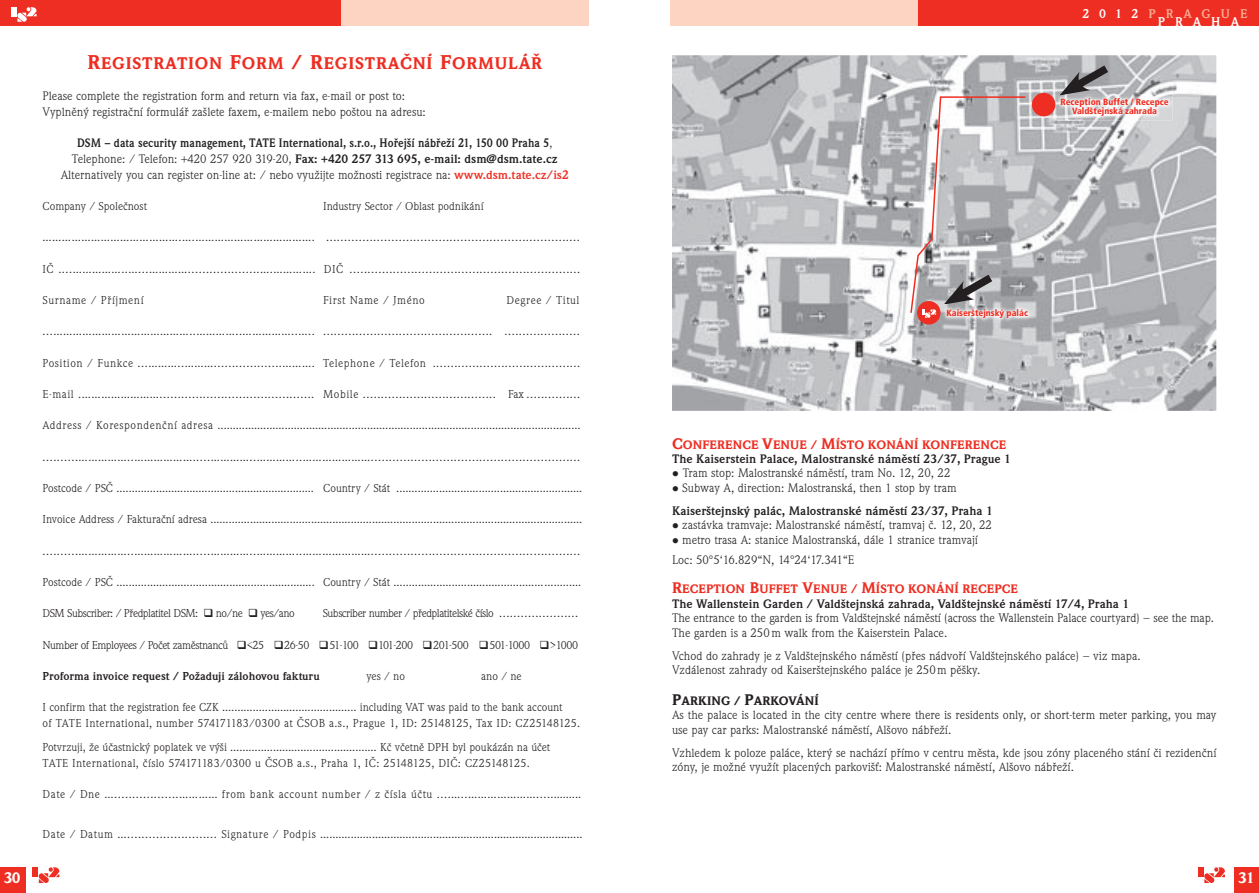
<style>
.page{position:relative;width:1259px;height:893px;background:#fff}
.page>*{position:absolute;margin:0;border:0;box-sizing:border-box;transform-origin:0 0}
.t1{font:900 16.5px "Weidemann Itc TOT";letter-spacing:.05em;color:#ee2e22}
.t2{font:900 15px "Weidemann Itc TOT";color:#fff}
.t3{font:700 12.3px "Weidemann Itc TOT";letter-spacing:.805em;color:#f8ad8f}
.t4{font:700 12.3px "Weidemann Itc TOT";letter-spacing:.815em;color:#fff}
.t5{font:12px/14.4px "Weidemann Itc TOT";color:#231f20}
.t6{font:700 12px/14.4px "Weidemann Itc TOT";color:#231f20}
.t7{font:700 12px/15.6px "Weidemann Itc TOT";color:#231f20;text-align:center;scale:.9 1}
.t8{font:11.25px/15.6px "Weidemann Itc TOT";color:#231f20}
.t9{font:11.25px "Weidemann Itc TOT";letter-spacing:.05em;color:#231f20}
.t10{font:11.25px "Weidemann Itc TOT";letter-spacing:-.04em;color:#231f20}
.t11{font:11.25px "Weidemann Itc TOT";letter-spacing:-.035em;color:#231f20}
.t12{font:700 11.25px "Weidemann Itc TOT";color:#231f20}
.t13{font:900 condensed 9px/9px "Frutiger CE";color:#ee2e22;text-align:center}
.s1{font-size:19.5px}
.s2{font-weight:400}
.s3{color:#ee2e22}
.s4{color:#fff}
.s5{font-weight:900;font-size:15px;color:#ee2e22}
.s6{font-weight:900;color:#ee2e22}
.s7{font-weight:900;font-size:15px}
.s8{font-weight:900}
</style>
<div class="page">
<div style="left:43px;top:0;width:546px;height:26px;background:#fcd4c1"></div>
<div style="left:0;top:0;width:340px;height:26px;background:#ee2e22"></div>
<div style="left:0;top:867px;width:25px;height:26px;background:#ee2e22"></div>
<div style="left:1234px;top:867px;width:25px;height:26px;background:#ee2e22"></div>
<div style="left:670px;top:0;width:546px;height:26px;background:#fcd4c1"></div>
<div style="left:918px;top:0;width:341px;height:26px;background:#ee2e22"></div>
<div style="left:12px;top:7px;width:5px;height:9px;background:#fff"></div>
<svg style="left:17px;top:7px;width:20px;height:15px"></svg>
<div style="left:33px;top:867px;width:5px;height:10px;background:#ee2e22"></div>
<svg style="left:39px;top:867px;width:20px;height:16px"></svg>
<div style="left:1198px;top:867px;width:5px;height:10px;background:#ee2e22"></div>
<svg style="left:1204px;top:867px;width:21px;height:16px"></svg>
<img style="left:672px;top:55px;width:544px;height:356px">
<div style="left:917px;top:301px;width:23px;height:24px;background:#ee2e22;border-radius:50%"></div>
<div style="left:1032px;top:93px;width:23px;height:23px;background:#ee2e22;border-radius:50%"></div>
<img style="left:1057px;top:94px;width:115px;height:26px">
<svg style="left:1059px;top:65px;width:49px;height:30px"></svg>
<img style="left:942px;top:305px;width:90px;height:17px">
<svg style="left:910px;top:96px;width:115px;height:222px;background:#bdb9bb"></svg>
<h1 class="t1" style="left:87px;top:53px;width:456px"><span class="s1">R</span>EGISTRATION <span class="s1">F</span>ORM <span class="s1">/ R</span>EGISTRAČNÍ <span class="s1">F</span>ORMULÁŘ</h1>
<p class="t5" style="left:43px;top:89px;width:385px;line-height:15.6px">Please complete the registration form and return via fax, e-mail or post to:<br>Vyplněný registrační formulář zašlete faxem, e-mailem nebo poštou na adresu:</p>
<p class="t7" style="left:61px;top:136px;width:566px">DSM – data security management, TaTe International, s.r.o., hořejší nábřeží 21, 150 00 praha 5<span class="s2">,<br>Telephone: / Telefon: +420 257 920 319-20,</span> Fax: +420 257 313 695, e-mail: dsm@dsm.tate.cz<br><span class="s2">Alternatively you can register on-line at: / nebo využijte možnosti registrace na:</span> <span class="s3">www.dsm.tate.cz/is2</span></p>
<p class="t8" style="left:43px;top:198px;width:106px">Company / Společnost</p>
<p class="t8" style="left:323px;top:198px;width:162px">Industry Sector / Oblast podnikání</p>
<p class="t8" style="left:43px;top:230px;width:539px">…………………………………….….………………………………. ......................................................................</p>
<p class="t8" style="left:43px;top:261px;width:539px">IČ ....……………..…...…………....................….…………. DIČ ................................................................</p>
<p class="t9" style="left:43px;top:293px;width:103px">Surname / Příjmení</p>
<p class="t9" style="left:323px;top:293px;width:103px">First Name / Jméno</p>
<p class="t9" style="left:506px;top:293px;width:74px">Degree / Titul</p>
<p class="t8" style="left:43px;top:324px;width:539px">...……………………………………..…………..……………..….. ............................................... .....................</p>
<p class="t9" style="left:43px;top:356px;width:539px">Position / Funkce ...………..………...................………. Telephone / Telefon .........................................</p>
<p class="t9" style="left:43px;top:387px;width:539px">E-mail .……………………........................................... Mobile ..................................... Fax ...............</p>
<p class="t9" style="left:43px;top:419px;width:539px">Address / Korespondenční adresa .......................................................................................................................</p>
<p class="t8" style="left:43px;top:449px;width:539px">..........……………..……………….....…………..…………..…………………................................................ ..........</p>
<p class="t8" style="left:43px;top:480px;width:541px">Postcode / PSČ ................................................................. Country / Stát .............................................................</p>
<p class="t8" style="left:43px;top:512px;width:541px">Invoice Address / Fakturační adresa ..........................................................................................................................</p>
<p class="t8" style="left:43px;top:543px;width:539px">..........……………..……………….....…………..…………..…………………............................................. .............</p>
<p class="t8" style="left:43px;top:574px;width:540px">Postcode / PSČ ................................................................. Country / Stát ................................................. ............</p>
<p class="t10" style="left:43px;top:606px;width:254px">DSM Subscriber: / Předplatitel DSM: ❑ no/ne ❑ yes/ano</p>
<p class="t10" style="left:323px;top:606px;width:257px">Subscriber number / předplatitelské číslo ......................</p>
<p class="t11" style="left:43px;top:638px;width:537px">Number of Employees / Počet zaměstnanců ❑&lt;25 ❑26-50 ❑51-100 ❑101-200 ❑201-500 ❑501-1000 ❑&gt;1000</p>
<p class="t12" style="left:43px;top:669px;width:279px">proforma invoice request / požaduji zálohovou fakturu</p>
<p class="t8" style="left:367px;top:668px;width:40px">yes / no</p>
<p class="t8" style="left:481px;top:668px;width:42px">ano / ne</p>
<p class="t8" style="left:43px;top:700px;width:539px">I confirm that the registration fee CZK .……….....………...............….. including VAT was paid to the bank account<br>of TATE International, number 574171183/0300 at ČSOB a.s., Prague 1, ID: 25148125, Tax ID: CZ25148125.</p>
<p class="t8" style="left:43px;top:739px;width:509px">Potvrzuji, že účastnický poplatek ve výši ………….....……...................…… Kč včetně DPH byl poukázán na účet<br>TATE International, číslo 574171183/0300 u ČSOB a.s., Praha 1, IČ: 25148125, DIČ: CZ25148125.</p>
<p class="t9" style="left:43px;top:787px;width:540px">Date / Dne …..................………… from bank account number / z čísla účtu ....…..…………………..............</p>
<p class="t9" style="left:43px;top:827px;width:541px">Date / Datum …......................... Signature / Podpis ......................................................................................</p>
<p class="t3" style="left:1082px;top:7px;width:167px"><span class="s4">2012</span>prague</p>
<p class="t4" style="left:1157px;top:14px;width:83px">praha</p>
<p class="t13" style="left:1060px;top:98px;width:110px">Reception Buffet / Recepce<br>Valdštejnská zahrada</p>
<p class="t13" style="left:946px;top:309px;width:83px">Kaiserštejnský palác</p>
<p class="t6" style="left:672px;top:437px;width:340px"><span class="s5">C</span><span class="s6">ONFERENCE</span> <span class="s5">V</span><span class="s6">ENUE /</span> <span class="s5">M</span><span class="s6">ÍSTO KONÁNÍ KONFERENCE<br></span>The Kaiserstein palace, Malostranské náměstí 23/37, prague 1</p>
<p class="t5" style="left:672px;top:466px;width:280px">● Tram stop: Malostranské náměstí, tram No. 12, 20, 22</p>
<p class="t6" style="left:672px;top:477px;width:322px;line-height:23px">● <span class="s2">Subway A, direction: Malostranská, then 1 stop by tram<br></span>Kaiserštejnský palác, Malostranské náměstí 23/37, praha 1</p>
<p class="t5" style="left:672px;top:518px;width:321px">● zastávka tramvaje: Malostranské náměstí, tramvaj č. 12, 20, 22</p>
<p class="t5" style="left:672px;top:530px;width:307px;line-height:20px">● metro trasa A: stanice Malostranská, dále 1 stranice tramvají<br>Loc: 50°5‘16.829“N, 14°24‘17.341“E</p>
<p class="t6" style="left:672px;top:582px;width:459px"><span class="s5">R</span><span class="s6">ECEPTION</span> <span class="s5">B</span><span class="s6">UFFET</span> <span class="s5">V</span><span class="s6">ENUE /</span> <span class="s5">M</span><span class="s6">ÍSTO KONÁNÍ RECEPCE<br></span>The Wallenstein garden / Valdštejnská zahrada, Valdštejnské náměstí 17/4, praha 1</p>
<p class="t5" style="left:672px;top:611px;width:543px">The entrance to the garden is from Valdštejnské náměstí (across the Wallenstein Palace courtyard) – see the map.<br>The garden is a 250 m walk from the Kaiserstein Palace.</p>
<p class="t5" style="left:672px;top:648px;width:470px">Vchod do zahrady je z Valdštejnského náměstí (přes nádvoří Valdštejnského paláce) – viz mapa.<br>Vzdálenost zahrady od Kaiserštejnského paláce je 250 m pěšky.</p>
<p class="t5" style="left:672px;top:694px;width:546px"><span class="s7">P</span><span class="s8">ARKING /</span> <span class="s7">P</span><span class="s8">ARKOVÁNÍ<br></span>As the palace is located in the city centre where there is residents only, or short-term meter parking, you may use pay car parks: Malostranské náměstí, Alšovo nábřeží.</p>
<p class="t5" style="left:672px;top:746px;width:546px">Vzhledem k poloze paláce, který se nachází přímo v centru města, kde jsou zóny placeného stání či rezidenční zóny, je možné využít placených parkovišť: Malostranské náměstí, Alšovo nábřeží.</p>
<h2 class="t2" style="left:4px;top:868px;width:18px">30</h2>
<h2 class="t2" style="left:1238px;top:868px;width:18px">31</h2>
</div>
